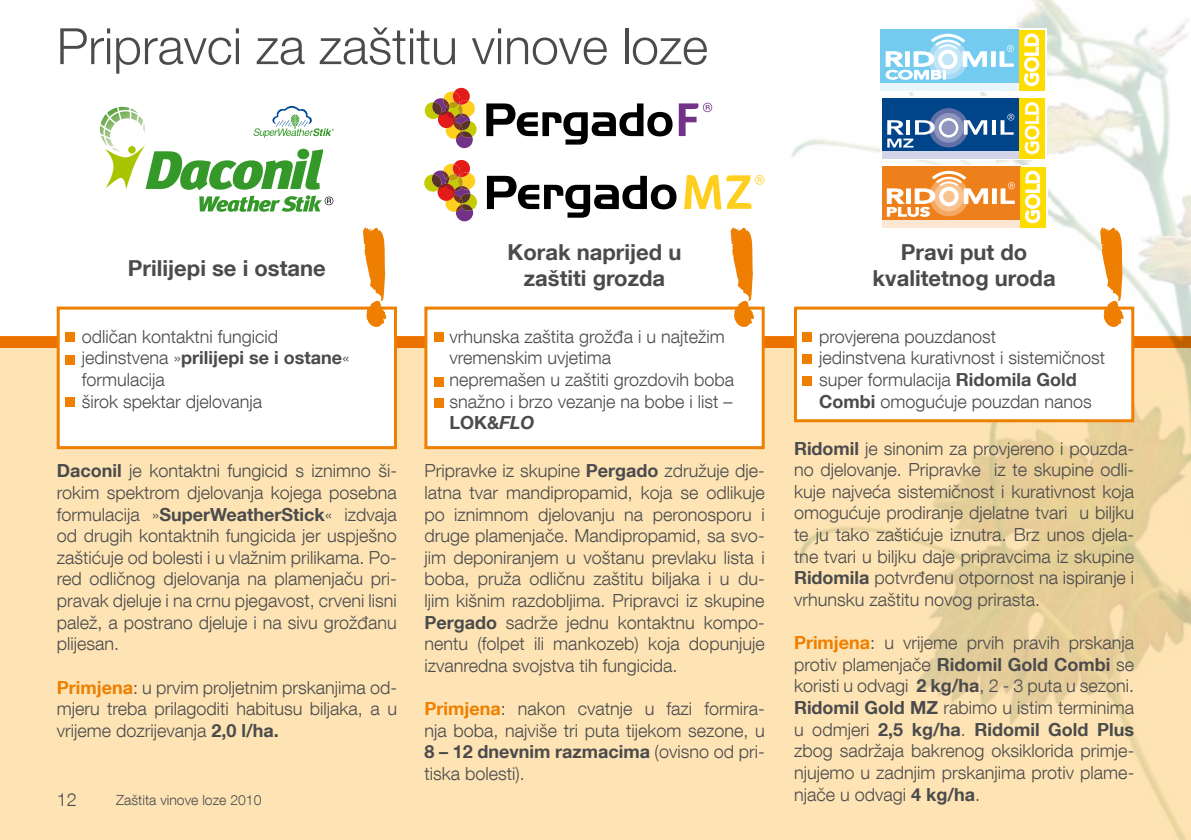
<style>
.page{position:relative;width:1191px;height:840px;background:#fff}
.page>*{position:absolute;margin:0;border:0;box-sizing:border-box;transform-origin:0 0}
.t1{font:300 50px "Helvetica Neue LT Com";color:#4b4b4d}
.t2{font:700 22px/26.4px "Helvetica Neue LT Com";color:#4b4b4d;text-align:center}
.t3{font:300 18px/21.6px "Helvetica Neue LT Com";color:#4b4b4d;text-align:justify}
.t4{font:300 14px "Helvetica Neue LT Com";color:#4b4b4d}
.s1{font-weight:700}
.s2{font-weight:700;font-style:italic}
.s3{font-weight:700;color:#ee7f00}
</style>
<div class="page">
<div style="left:0;top:337px;width:1191px;height:502px;background:#fee4b4"></div>
<div style="left:0;top:336px;width:1191px;height:12px;background:#ed7100"></div>
<img style="left:681px;top:0;width:510px;height:839px">
<div style="left:57px;top:306px;width:340px;height:143px;background:#fff;border:3px solid #ee7f00"></div>
<div style="left:794px;top:306px;width:340px;height:116px;background:#fff;border:3px solid #ee7f00"></div>
<div style="left:424px;top:306px;width:340px;height:143px;background:#fff;border:3px solid #ee7f00"></div>
<svg style="left:363px;top:227px;width:23px;height:100px"></svg>
<svg style="left:1100px;top:226px;width:23px;height:101px"></svg>
<svg style="left:730px;top:226px;width:24px;height:101px"></svg>
<div style="left:65px;top:332px;width:10px;height:10px;background:#ee7f00"></div>
<div style="left:802px;top:332px;width:10px;height:10px;background:#ee7f00"></div>
<div style="left:802px;top:354px;width:10px;height:10px;background:#ee7f00"></div>
<div style="left:802px;top:376px;width:10px;height:10px;background:#ee7f00"></div>
<div style="left:434px;top:332px;width:10px;height:10px;background:#ee7f00"></div>
<div style="left:434px;top:376px;width:10px;height:10px;background:#ee7f00"></div>
<div style="left:434px;top:398px;width:10px;height:10px;background:#ee7f00"></div>
<div style="left:65px;top:355px;width:10px;height:10px;background:#ee7f00"></div>
<div style="left:65px;top:396px;width:10px;height:10px;background:#ee7f00"></div>
<svg style="left:100px;top:106px;width:234px;height:106px"></svg>
<div style="left:880px;top:97px;width:166px;height:63px;background:linear-gradient(to bottom,#ffdc00,#ffdc00)"></div>
<div style="left:882px;top:98px;width:137px;height:53px;background:#00448a"></div>
<div style="left:882px;top:151px;width:137px;height:8px;background:#d3d4e6"></div>
<div style="left:1019px;top:98px;width:25px;height:61px;background:#ffdc00"></div>
<svg style="left:1024px;top:102px;width:15px;height:52px"></svg>
<div style="left:929px;top:108px;width:39px;height:39px;background:#6070a7;border-radius:50%"></div>
<div style="left:933px;top:113px;width:30px;height:30px;background:#8e96c0;border-radius:50%"></div>
<div style="left:939px;top:118px;width:19px;height:19px;border:3px solid #fff;border-radius:50%"></div>
<svg style="left:963px;top:114px;width:51px;height:21px"></svg>
<svg style="left:887px;top:120px;width:47px;height:27px"></svg>
<svg style="left:879px;top:28px;width:167px;height:64px"></svg>
<div style="left:880px;top:30px;width:139px;height:53px;background:#73cbef"></div>
<div style="left:880px;top:83px;width:139px;height:7px;background:#e8f6fc"></div>
<div style="left:1019px;top:30px;width:25px;height:60px;background:#ffdc00"></div>
<svg style="left:1024px;top:33px;width:15px;height:53px"></svg>
<hr style="left:991px;top:52px;width:4px;height:14px;background:#fff">
<svg style="left:1000px;top:45px;width:13px;height:21px"></svg>
<svg style="left:885px;top:33px;width:101px;height:46px"></svg>
<svg style="left:880px;top:165px;width:167px;height:64px"></svg>
<div style="left:881px;top:167px;width:139px;height:53px;background:#ee801b"></div>
<div style="left:881px;top:220px;width:139px;height:7px;background:#fde7d2"></div>
<div style="left:1020px;top:167px;width:25px;height:60px;background:#ffdc00"></div>
<svg style="left:1025px;top:170px;width:15px;height:53px"></svg>
<hr style="left:992px;top:189px;width:4px;height:14px;background:#fff">
<svg style="left:1001px;top:182px;width:14px;height:21px"></svg>
<svg style="left:887px;top:170px;width:100px;height:46px"></svg>
<svg style="left:487px;top:176px;width:189px;height:41px"></svg>
<svg style="left:424px;top:160px;width:53px;height:61px"></svg>
<svg style="left:684px;top:175px;width:80px;height:35px"></svg>
<svg style="left:486px;top:103px;width:186px;height:41px"></svg>
<svg style="left:679px;top:103px;width:33px;height:33px"></svg>
<svg style="left:425px;top:88px;width:51px;height:60px"></svg>
<h1 class="t1" style="left:57px;top:16px;width:653px">Pripravci za zaštitu vinove loze</h1>
<p class="t2" style="left:128px;top:254px;width:199px">Prilijepi se i ostane</p>
<p class="t2" style="left:507px;top:238px;width:175px">Korak naprijed u zaštiti grozda</p>
<p class="t2" style="left:872px;top:238px;width:184px">Pravi put do kvalitetnog uroda</p>
<p class="t3" style="left:82px;top:325px;width:269px;text-align:left">odličan kontaktni fungicid jedinstvena »<span class="s1">prilijepi se i ostane</span>« formulacija<br>širok spektar djelovanja</p>
<p class="t3" style="left:819px;top:325px;width:287px;text-align:left">provjerena pouzdanost<br>jedinstvena kurativnost i sistemičnost super formulacija <span class="s1">Ridomila Gold<br>Combi</span> omogućuje pouzdan nanos</p>
<p class="t3" style="left:449px;top:325px;width:286px;text-align:left">vrhunska zaštita grožđa i u najtežim vremenskim uvjetima<br>nepremašen u zaštiti grozdovih boba snažno i brzo vezanje na bobe i list –<br><span class="s1">LOK&amp;</span><span class="s2">FLO</span></p>
<p class="t3" style="left:57px;top:459px;width:342px"><span class="s1">Daconil</span> je kontaktni fungicid s iznimno ši&shy;rokim spektrom djelovanja kojega posebna formulacija »<span class="s1">SuperWeatherStick</span>« izdvaja od drugih kontaktnih fungicida jer uspješno zaštićuje od bolesti i u vlažnim prilikama. Po&shy;red odličnog djelovanja na plamenjaču pri&shy;pravak djeluje i na crnu pjegavost, crveni lisni palež, a postrano djeluje i na sivu grožđanu plijesan.</p>
<p class="t3" style="left:57px;top:675px;width:342px"><span class="s3">Primjena</span>: u prvim proljetnim prskanjima od&shy;mjeru treba prilagoditi habitusu biljaka, a u vrijeme dozrijevanja <span class="s1">2,0 l/ha.</span></p>
<p class="t3" style="left:57px;top:788px;width:22px">12</p>
<p class="t4" style="left:116px;top:791px;width:147px">Zaštita vinove loze 2010</p>
<p class="t3" style="left:424px;top:459px;width:342px">Pripravke iz skupine <span class="s1">Pergado</span> združuje dje&shy;latna tvar mandipropamid, koja se odlikuje po iznimnom djelovanju na peronosporu i druge plamenjače. Mandipropamid, sa svo&shy;jim deponiranjem u voštanu prevlaku lista i boba, pruža odličnu zaštitu biljaka i u du&shy;ljim kišnim razdobljima. Pripravci iz skupine <span class="s1">Pergado</span> sadrže jednu kontaktnu kompo&shy;nentu (folpet ili mankozeb) koja dopunjuje izvanredna svojstva tih fungicida.</p>
<p class="t3" style="left:424px;top:697px;width:342px"><span class="s3">Primjena</span>: nakon cvatnje u fazi formira&shy;nja boba, najviše tri puta tijekom sezone, u <span class="s1">8 – 12 dnevnim razmacima</span> (ovisno od pri&shy;tiska bolesti).</p>
<p class="t3" style="left:794px;top:437px;width:342px"><span class="s1">Ridomil</span> je sinonim za provjereno i pouzda&shy;no djelovanje. Pripravke iz te skupine odli&shy;kuje najveća sistemičnost i kurativnost koja omogućuje prodiranje djelatne tvari u biljku te ju tako zaštićuje iznutra. Brz unos djela&shy;tne tvari u biljku daje pripravcima iz skupine <span class="s1">Ridomila</span> potvrđenu otpornost na ispiranje i vrhunsku zaštitu novog prirasta.</p>
<p class="t3" style="left:794px;top:631px;width:342px"><span class="s3">Primjena</span>: u vrijeme prvih pravih prskanja protiv plamenjače <span class="s1">Ridomil Gold Combi</span> se koristi u odvagi <span class="s1">2 kg/ha</span>, 2 - 3 puta u sezoni.<br><span class="s1">Ridomil Gold MZ</span> rabimo u istim terminima u odmjeri <span class="s1">2,5 kg/ha</span>. <span class="s1">Ridomil Gold Plus </span>zbog sadržaja bakrenog oksiklorida primje&shy;njujemo u zadnjim prskanjima protiv plame&shy;njače u odvagi <span class="s1">4 kg/ha</span>.</p>
</div>
